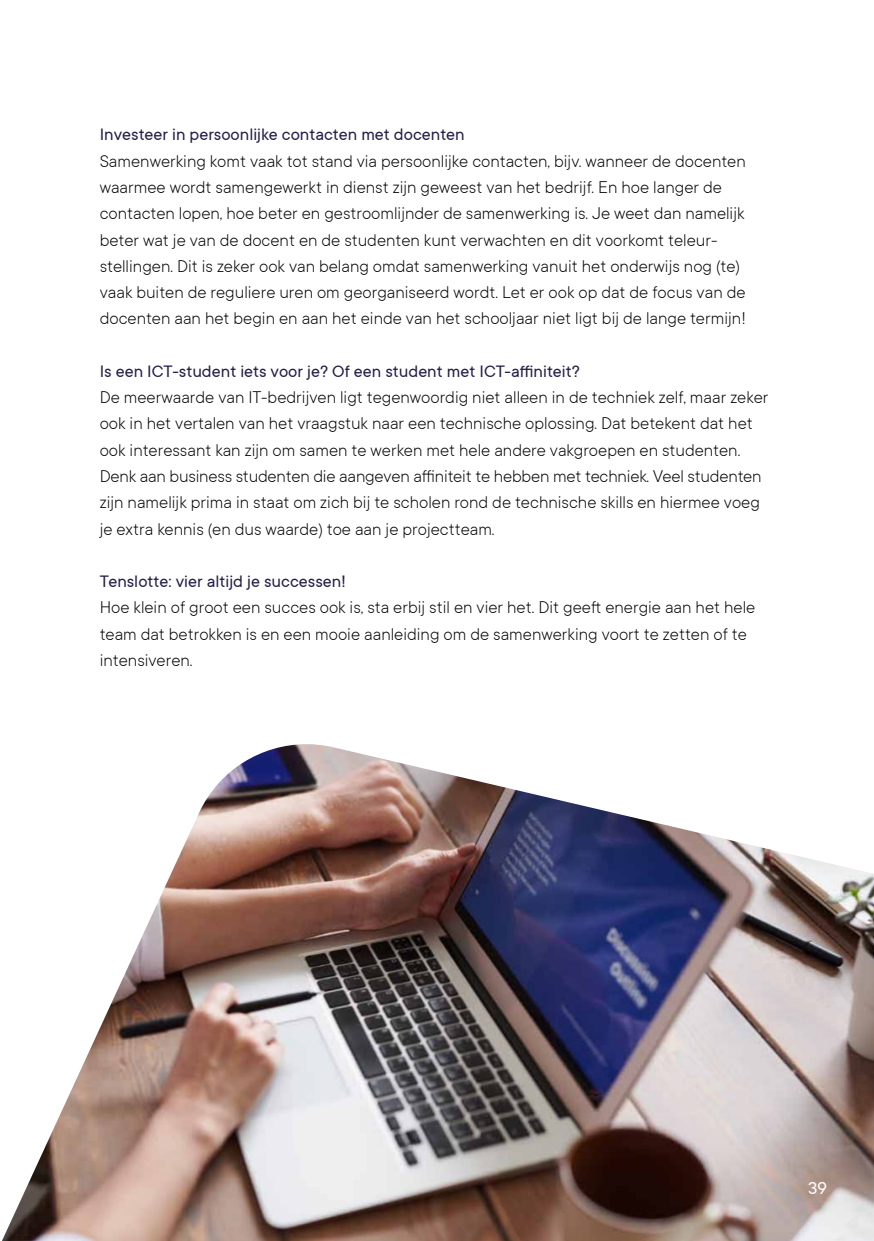
<style>
.page{position:relative;width:874px;height:1241px;background:#fff}
.page>*{position:absolute;margin:0;border:0;box-sizing:border-box;transform-origin:0 0}
.t1{font:19.25px "TT Commons";color:#fff}
.t2{font:300 18.38px/26.2px "TT Commons";color:#000}
.t3{font:18.38px "TT Commons";color:#241f48}
</style>
<div class="page">
<img style="left:2px;top:744px;width:871px;height:496px">
<p class="t3" style="left:100px;top:125px;width:366px">Investeer in persoonlijke contacten met docenten</p>
<p class="t2" style="left:100px;top:148px;width:647px">Samenwerking komt vaak tot stand via persoonlijke contacten, bijv. wanneer de docenten waarmee wordt samengewerkt in dienst zijn geweest van het bedrijf. En hoe langer de contacten lopen, hoe beter en gestroomlijnder de samenwerking is. Je weet dan namelijk beter wat je van de docent en de studenten kunt verwachten en dit voorkomt teleur&shy;stellingen. Dit is zeker ook van belang omdat samenwerking vanuit het onderwijs nog (te) vaak buiten de reguliere uren om georganiseerd wordt. Let er ook op dat de focus van de docenten aan het begin en aan het einde van het schooljaar niet ligt bij de lange termijn!</p>
<p class="t3" style="left:100px;top:361px;width:481px">Is een ICT-student iets voor je? Of een student met ICT-affiniteit?</p>
<p class="t2" style="left:100px;top:384px;width:670px">De meerwaarde van IT-bedrijven ligt tegenwoordig niet alleen in de techniek zelf, maar zeker ook in het vertalen van het vraagstuk naar een technische oplossing. Dat betekent dat het ook interessant kan zijn om samen te werken met hele andere vakgroepen en studenten.<br>Denk aan business studenten die aangeven affiniteit te hebben met techniek. Veel studenten zijn namelijk prima in staat om zich bij te scholen rond de technische skills en hiermee voeg je extra kennis (en dus waarde) toe aan je projectteam.</p>
<p class="t3" style="left:100px;top:571px;width:248px">Tenslotte: vier altijd je successen!</p>
<p class="t2" style="left:100px;top:594px;width:656px">Hoe klein of groot een succes ook is, sta erbij stil en vier het. Dit geeft energie aan het hele team dat betrokken is en een mooie aanleiding om de samenwerking voort te zetten of te intensiveren.</p>
<p class="t1" style="left:807px;top:1177px;width:20px">39</p>
</div>
